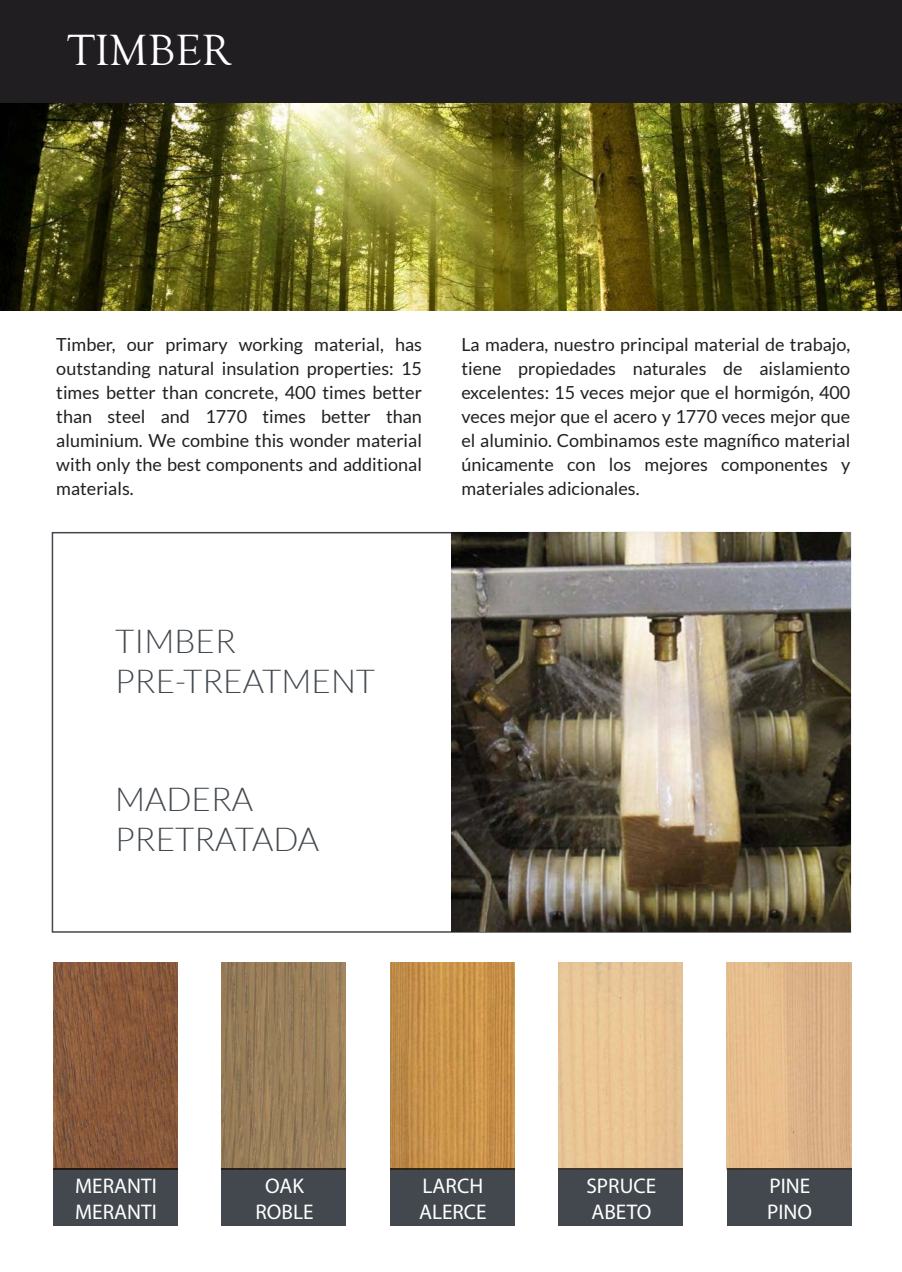
<style>
.page{position:relative;width:902px;height:1272px;background:#fff}
.page>*{position:absolute;margin:0;border:0;box-sizing:border-box;transform-origin:0 0}
.t1{font:45px "Goudy Old Style T";color:#fff}
.t2{font:300 33px/39.6px "Lato";color:#42484e}
.t3{font:21.15px/25.5px "Myriad Pro";color:#fff}
.t4{font:18px/24px "Lato";color:#231f20;text-align:justify}
</style>
<div class="page">
<img style="left:0;top:102px;width:901px;height:209px">
<div style="left:0;top:0;width:901px;height:102px;background:#201e21"></div>
<img style="left:451px;top:532px;width:399px;height:399px">
<img style="left:727px;top:962px;width:124px;height:206px">
<div style="left:727px;top:1168px;width:124px;height:57px;background:#42484e"></div>
<img style="left:558px;top:962px;width:124px;height:206px">
<div style="left:558px;top:1168px;width:124px;height:57px;background:#42484e"></div>
<img style="left:390px;top:962px;width:124px;height:206px">
<div style="left:390px;top:1168px;width:124px;height:57px;background:#42484e"></div>
<img style="left:221px;top:962px;width:125px;height:206px">
<div style="left:221px;top:1168px;width:125px;height:57px;background:#42484e"></div>
<img style="left:53px;top:962px;width:124px;height:206px">
<div style="left:53px;top:1168px;width:124px;height:57px;background:#42484e"></div>
<h1 class="t1" style="left:67px;top:25px;width:165px">TIMBER</h1>
<p class="t4" style="left:56px;top:332px;width:367px">Timber, our primary working material, has outstanding natural insulation properties: 15 times better than concrete, 400 times better than steel and 1770 times better than aluminium. We combine this wonder material with only the best components and additional materials.</p>
<p class="t4" style="left:461px;top:332px;width:390px">La madera, nuestro principal material de trabajo, tiene propiedades naturales de aislamiento excelentes: 15 veces mejor que el hormigón, 400 veces mejor que el acero y 1770 veces mejor que el aluminio. Combinamos este magnífico material únicamente con los mejores componentes y materiales adicionales.</p>
<h2 class="t2" style="left:115px;top:621px;width:261px">TIMBER<br>PRE-TREATMENT</h2>
<h2 class="t2" style="left:115px;top:779px;width:205px">MADERA<br>PRETRATADA</h2>
<p class="t3" style="left:75px;top:1172px;width:83px">MERANTI<br>MERANTI</p>
<p class="t3" style="left:255px;top:1172px;width:60px;text-align:center">OAK<br>ROBLE</p>
<p class="t3" style="left:419px;top:1172px;width:69px">LARCH<br>ALERCE</p>
<p class="t3" style="left:586px;top:1172px;width:71px">SPRUCE<br>ABETO</p>
<p class="t3" style="left:767px;top:1172px;width:46px">PINE<br>PINO</p>
</div>
